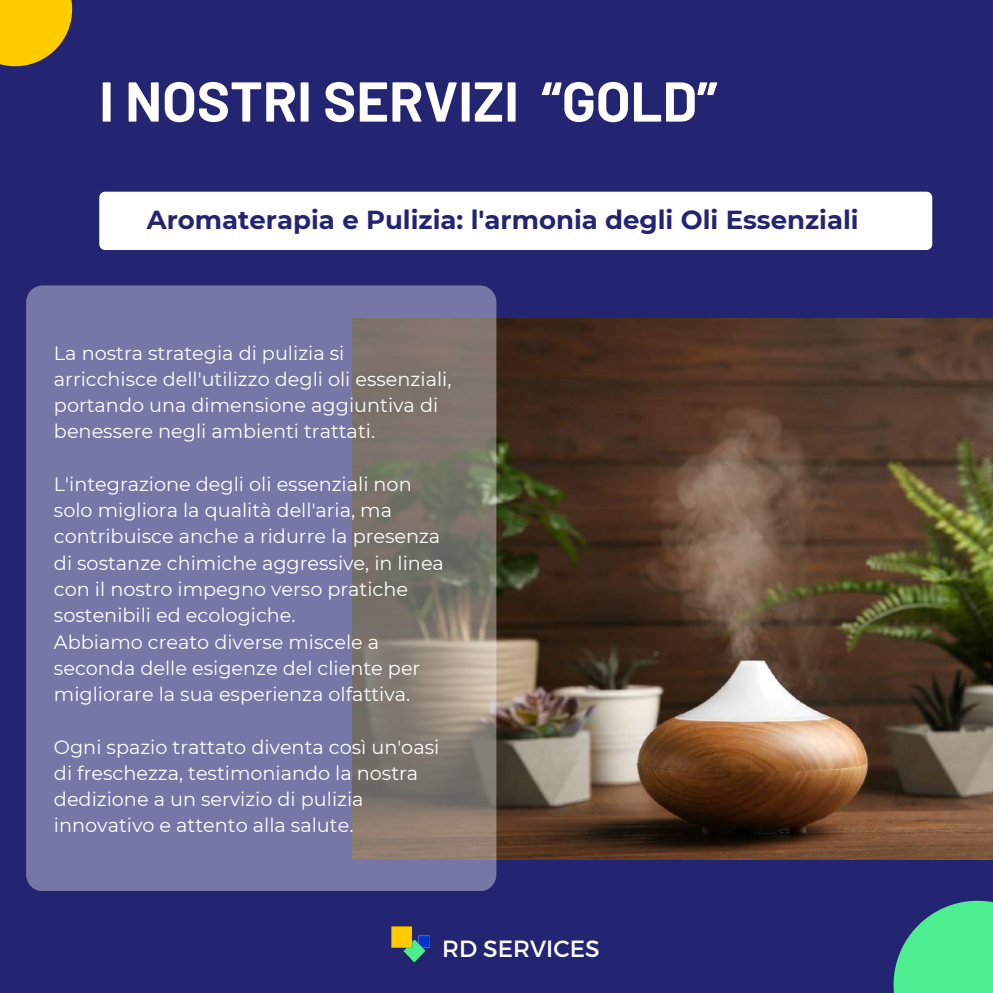
<style>
.page{position:relative;width:993px;height:993px;background:#fff}
.page>*{position:absolute;margin:0;border:0;box-sizing:border-box;transform-origin:0 0}
.t1{font:700 56px "Barlow";color:#fff}
.t2{font:700 25.9px "Montserrat";color:#242572}
.t3{font:23.45px "Montserrat";color:#fff}
.t4{font:19.25px/26.2px "Montserrat";color:#fff}
</style>
<div class="page">
<div style="left:0;top:0;width:992px;height:992px;background:#242572"></div>
<svg style="left:0;top:0;width:72px;height:66px;background:#dfb310"></svg>
<svg style="left:893px;top:900px;width:99px;height:92px"></svg>
<div style="left:99px;top:192px;width:833px;height:58px;background:#fff;border-radius:6px"></div>
<img style="left:496px;top:318px;width:496px;height:541px">
<svg style="left:26px;top:285px;width:470px;height:605px;background:#797797"></svg>
<img style="left:391px;top:926px;width:38px;height:35px">
<h1 class="t1" style="left:99px;top:66px;width:619px">I NOSTRI SERVIZI “GOLD”</h1>
<h2 class="t2" style="left:147px;top:204px;width:713px">Aromaterapia e Pulizia: l'armonia degli Oli Essenziali</h2>
<p class="t4" style="left:54px;top:339px;width:399px">La nostra strategia di pulizia si arricchisce dell'utilizzo degli oli essenziali, portando una dimensione aggiuntiva di benessere negli ambienti trattati.</p>
<p class="t4" style="left:54px;top:471px;width:391px">L'integrazione degli oli essenziali non solo migliora la qualità dell'aria, ma contribuisce anche a ridurre la presenza di sostanze chimiche aggressive, in linea con il nostro impegno verso pratiche sostenibili ed ecologiche.<br>Abbiamo creato diverse miscele a seconda delle esigenze del cliente per migliorare la sua esperienza olfattiva.</p>
<p class="t4" style="left:54px;top:733px;width:387px">Ogni spazio trattato diventa così un'oasi di freschezza, testimoniando la nostra dedizione a un servizio di pulizia innovativo e attento alla salute.</p>
<p class="t3" style="left:442px;top:932px;width:159px">RD SERVICES</p>
</div>
